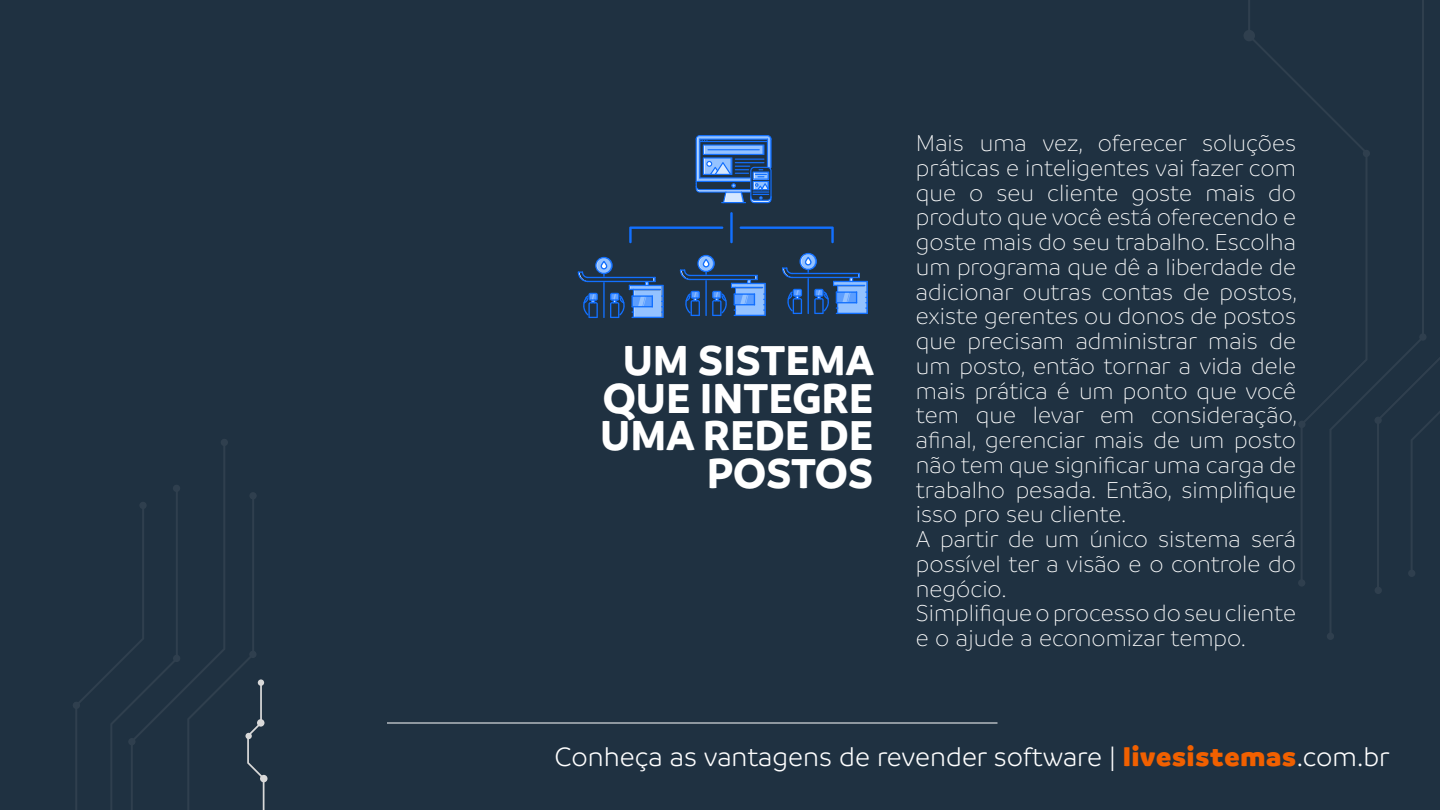
<style>
.page{position:relative;width:1440px;height:810px;background:#fff}
.page>*{position:absolute;margin:0;border:0;box-sizing:border-box;transform-origin:0 0}
.t1{font:700 45px/37.5px "Branding";color:#fff;text-align:right}
.t2{font:300 28.5px "Branding";color:#fff}
.t3{font:300 24.75px/24.8px "Branding";color:#fff}
.s1{font-weight:900;color:#f16000}
</style>
<div class="page">
<div style="left:1px;top:0;width:1439px;height:810px;background:#1f3141"></div>
<hr style="left:387px;top:723px;width:611px;height:1px;background:#fff">
<div style="left:221px;top:439px;width:7px;height:7px;background:#2f3f4e;border-radius:50%"></div>
<svg style="left:1248px;top:0;width:81px;height:579px"></svg>
<svg style="left:1329px;top:0;width:95px;height:633px"></svg>
<div style="left:1244px;top:30px;width:11px;height:11px;background:#2f3f4e;border-radius:50%"></div>
<div style="left:1363px;top:150px;width:7px;height:7px;background:#2f3f4e;border-radius:50%"></div>
<div style="left:1419px;top:333px;width:8px;height:8px;background:#2f3f4e;border-radius:50%"></div>
<div style="left:1298px;top:421px;width:8px;height:7px;background:#2f3f4e;border-radius:50%"></div>
<div style="left:1375px;top:587px;width:7px;height:7px;background:#2f3f4e;border-radius:50%"></div>
<div style="left:1327px;top:633px;width:7px;height:7px;background:#2f3f4e;border-radius:50%"></div>
<div style="left:1408px;top:570px;width:7px;height:7px;background:#2f3f4e;border-radius:50%"></div>
<div style="left:1298px;top:579px;width:7px;height:8px;background:#2f3f4e;border-radius:50%"></div>
<div style="left:1374px;top:417px;width:8px;height:7px;background:#2f3f4e;border-radius:50%"></div>
<svg style="left:73px;top:446px;width:194px;height:364px"></svg>
<div style="left:260px;top:775px;width:8px;height:7px;background:#d9d9d9;border-radius:50%"></div>
<div style="left:257px;top:719px;width:7px;height:8px;background:#d9d9d9;border-radius:50%"></div>
<div style="left:245px;top:733px;width:7px;height:6px;background:#d9d9d9;border-radius:50%"></div>
<div style="left:258px;top:679px;width:6px;height:7px;background:#d9d9d9;border-radius:50%"></div>
<svg style="left:578px;top:257px;width:86px;height:61px"></svg>
<svg style="left:680px;top:255px;width:86px;height:61px"></svg>
<svg style="left:782px;top:253px;width:86px;height:61px"></svg>
<hr style="left:730px;top:212px;width:3px;height:31px;background:#1270ff">
<svg style="left:629px;top:227px;width:94px;height:16px"></svg>
<svg style="left:740px;top:227px;width:94px;height:16px"></svg>
<svg style="left:696px;top:135px;width:76px;height:68px"></svg>
<hr style="left:708px;top:149px;width:52px;height:1px;background:#1270ff">
<h1 class="t1" style="left:600px;top:342px;width:276px">UM SISTEMA<br>QUE INTEGRE<br>UMA REDE DE<br>POSTOS</h1>
<p class="t3" style="left:916px;top:131px;width:383px">Mais uma vez, oferecer soluções práticas e inteligentes vai fazer com que o seu cliente goste mais do produto que você está oferecendo e goste mais do seu trabalho. Escolha um programa que dê a liberdade de adicionar outras contas de postos, existe gerentes ou donos de postos que precisam administrar mais de um posto, então tornar a vida dele mais prática é um ponto que você tem que levar em consideração, afinal, gerenciar mais de um posto não tem que significar uma carga de trabalho pesada. Então, simplifique isso pro seu cliente.<br>A partir de um único sistema será possível ter a visão e o controle do negócio.<br>Simplifique o processo do seu cliente e o ajude a economizar tempo.</p>
<p class="t2" style="left:554px;top:742px;width:837px">Conheça as vantagens de revender software | <span class="s1">livesistemas</span>.com.br</p>
</div>
